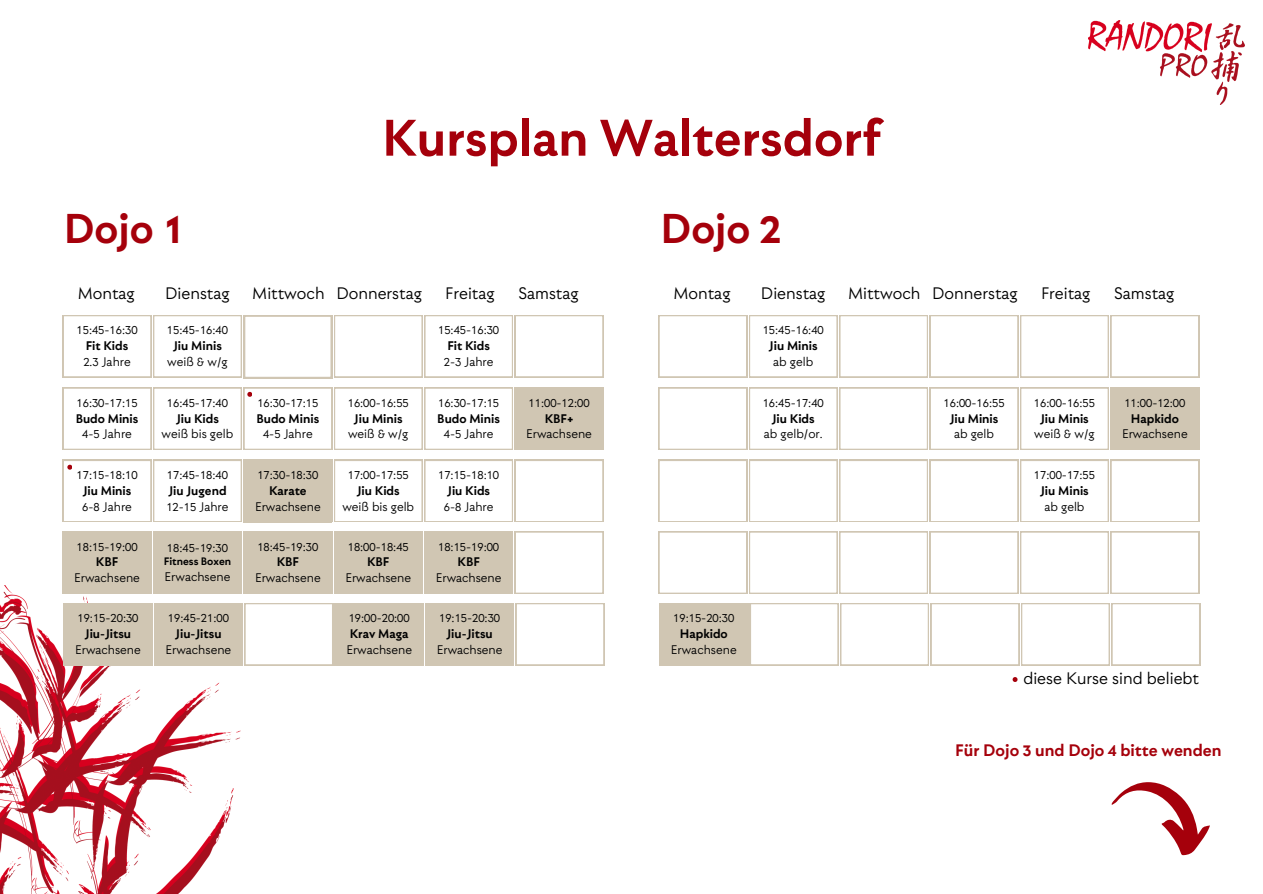
<style>
.page{position:relative;width:1263px;height:894px;background:#fff}
.page>*{position:absolute;margin:0;border:0;box-sizing:border-box;transform-origin:0 0}
.t1{font:700 55.5px "Utily";color:#a5000b}
.t2{font:700 45px "Utily";color:#a5000b}
.t3{font:18px "Utily";color:#000}
.t4{font:700 18px "Utily";color:#a5000b}
.t5{font:13.5px/15.8px "Utily";color:#000;text-align:center}
.t6{font:700 11.7px "Utily";color:#000}
.s1{font-weight:700}
</style>
<div class="page">
<img style="left:0;top:585px;width:241px;height:308px">
<img style="left:1088px;top:20px;width:157px;height:84px">
<svg style="left:63px;top:315px;width:540px;height:63px"></svg>
<svg style="left:63px;top:531px;width:540px;height:62px"></svg>
<svg style="left:64px;top:603px;width:540px;height:62px"></svg>
<svg style="left:659px;top:315px;width:540px;height:62px"></svg>
<svg style="left:659px;top:387px;width:540px;height:62px"></svg>
<svg style="left:659px;top:460px;width:540px;height:61px"></svg>
<svg style="left:659px;top:531px;width:540px;height:62px"></svg>
<svg style="left:660px;top:603px;width:540px;height:62px"></svg>
<svg style="left:1111px;top:782px;width:99px;height:72px"></svg>
<svg style="left:63px;top:387px;width:540px;height:62px"></svg>
<svg style="left:63px;top:460px;width:540px;height:61px"></svg>
<svg style="left:1013px;top:677px;width:4px;height:4px"></svg>
<h4 class="t2" style="left:64px;top:200px;width:122px">Dojo 1</h4>
<h5 class="t1" style="left:382px;top:102px;width:501px">Kursplan Waltersdorf</h5>
<h5 class="t2" style="left:660px;top:200px;width:122px">Dojo 2</h5>
<p class="t3" style="left:78px;top:282px;width:59px">Montag</p>
<h5 class="t3" style="left:165px;top:282px;width:66px">Dienstag</h5>
<h5 class="t3" style="left:252px;top:282px;width:74px">Mittwoch</h5>
<h5 class="t3" style="left:336px;top:282px;width:87px">Donnerstag</h5>
<h5 class="t3" style="left:445px;top:282px;width:51px">Freitag</h5>
<h4 class="t3" style="left:518px;top:282px;width:62px">Samstag</h4>
<p class="t5" style="left:77px;top:322px;width:62px">15:45-16:30<br><span class="s1">Fit Kids<br></span>2.3 Jahre</p>
<h2 class="t5" style="left:167px;top:322px;width:62px">15:45-16:40<br><span class="s1">Jiu Minis </span>weiß &amp; w/g</h2>
<h2 class="t5" style="left:438px;top:322px;width:62px">15:45-16:30<br><span class="s1">Fit Kids<br></span>2-3 Jahre</h2>
<h4 class="t5" style="left:76px;top:394px;width:64px">16:30-17:15<br><span class="s1">Budo Minis<br></span>4-5 Jahre</h4>
<h4 class="t5" style="left:162px;top:394px;width:73px">16:45-17:40<br><span class="s1">Jiu Kids </span>weiß bis gelb</h4>
<h4 class="t5" style="left:256px;top:394px;width:64px">16:30-17:15<br><span class="s1">Budo Minis<br></span>4-5 Jahre</h4>
<h4 class="t5" style="left:348px;top:394px;width:62px">16:00-16:55<br><span class="s1">Jiu Minis </span>weiß &amp; w/g</h4>
<h4 class="t5" style="left:437px;top:394px;width:64px">16:30-17:15<br><span class="s1">Budo Minis<br></span>4-5 Jahre</h4>
<h4 class="t5" style="left:526px;top:394px;width:67px">11:00-12:00<br><span class="s1">KBF+<br></span>Erwachsene</h4>
<h5 class="t5" style="left:77px;top:466px;width:62px">17:15-18:10<br><span class="s1">Jiu Minis<br></span>6-8 Jahre</h5>
<h5 class="t5" style="left:166px;top:466px;width:64px;text-align:left">17:45-18:40<br><span class="s1">Jiu Jugend<br></span>12-15 Jahre</h5>
<h5 class="t5" style="left:255px;top:466px;width:67px">17:30-18:30<br><span class="s1">Karate<br></span>Erwachsene</h5>
<h5 class="t5" style="left:342px;top:466px;width:73px">17:00-17:55<br><span class="s1">Jiu Kids </span>weiß bis gelb</h5>
<h5 class="t5" style="left:438px;top:466px;width:62px">17:15-18:10<br><span class="s1">Jiu Kids<br></span>6-8 Jahre</h5>
<h5 class="t5" style="left:74px;top:538px;width:67px">18:15-19:00<br><span class="s1">KBF<br></span>Erwachsene</h5>
<h5 class="t5" style="left:167px;top:539px;width:62px">18:45-19:30</h5>
<p class="t5" style="left:255px;top:538px;width:67px">18:45-19:30<br><span class="s1">KBF<br></span>Erwachsene</p>
<h5 class="t5" style="left:345px;top:538px;width:67px">18:00-18:45<br><span class="s1">KBF<br></span>Erwachsene</h5>
<h5 class="t5" style="left:436px;top:538px;width:67px">18:15-19:00<br><span class="s1">KBF<br></span>Erwachsene</h5>
<h5 class="t6" style="left:164px;top:554px;width:69px">Fitness Boxen</h5>
<h5 class="t5" style="left:165px;top:568px;width:67px">Erwachsene</h5>
<h5 class="t5" style="left:75px;top:609px;width:67px">19:15-20:30<br><span class="s1">Jiu-Jitsu<br></span>Erwachsene</h5>
<h5 class="t5" style="left:166px;top:609px;width:67px">19:45-21:00<br><span class="s1">Jiu-Jitsu<br></span>Erwachsene</h5>
<h5 class="t5" style="left:346px;top:609px;width:67px;text-align:left">19:00-20:00<br><span class="s1">Krav Maga<br></span>Erwachsene</h5>
<p class="t5" style="left:437px;top:609px;width:67px">19:15-20:30<br><span class="s1">Jiu-Jitsu<br></span>Erwachsene</p>
<h4 class="t3" style="left:673px;top:282px;width:59px">Montag</h4>
<h4 class="t3" style="left:761px;top:282px;width:66px">Dienstag</h4>
<h4 class="t3" style="left:848px;top:282px;width:74px">Mittwoch</h4>
<h4 class="t3" style="left:932px;top:282px;width:87px">Donnerstag</h4>
<h5 class="t3" style="left:1041px;top:282px;width:51px">Freitag</h5>
<h5 class="t3" style="left:1114px;top:282px;width:62px">Samstag</h5>
<h5 class="t5" style="left:763px;top:322px;width:62px">15:45-16:40<br><span class="s1">Jiu Minis </span>ab gelb</h5>
<p class="t5" style="left:763px;top:394px;width:62px">16:45-17:40<br><span class="s1">Jiu Kids<br></span>ab gelb/or.</p>
<p class="t5" style="left:943px;top:394px;width:62px">16:00-16:55<br><span class="s1">Jiu Minis </span>ab gelb</p>
<p class="t5" style="left:1034px;top:394px;width:62px">16:00-16:55<br><span class="s1">Jiu Minis </span>weiß &amp; w/g</p>
<h5 class="t5" style="left:1122px;top:394px;width:67px">11:00-12:00<br><span class="s1">Hapkido<br></span>Erwachsene</h5>
<h5 class="t5" style="left:1034px;top:466px;width:62px">17:00-17:55<br><span class="s1">Jiu Minis </span>ab gelb</h5>
<h5 class="t5" style="left:671px;top:609px;width:67px">19:15-20:30<br><span class="s1">Hapkido<br></span>Erwachsene</h5>
<h5 class="t3" style="left:1023px;top:666px;width:177px">diese Kurse sind beliebt</h5>
<h5 class="t4" style="left:955px;top:738px;width:268px">Für Dojo 3 und Dojo 4 bitte wenden</h5>
</div>
